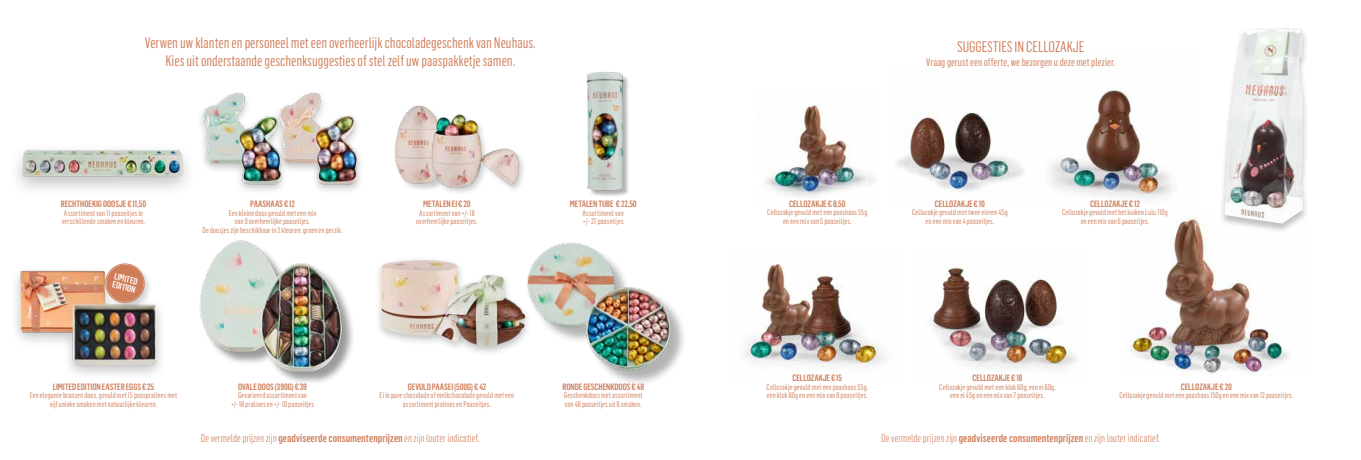
<style>
.page{position:relative;width:1361px;height:460px;background:#fff}
.page>*{position:absolute;margin:0;border:0;box-sizing:border-box;transform-origin:0 0}
.t1{font:15px/18px "Flama Condensed";color:#cf7c58;text-align:center}
.t2{font:300 11px "Flama Condensed";color:#cf7c58}
.t3{font:11px "Flama Condensed";letter-spacing:.005em;color:#cf7c58}
.t4{font:500 9px "Flama Condensed";letter-spacing:-.005em;color:#cf7c58}
.t5{font:500 9px/8.4px "Flama Condensed";color:#fff}
.t6{font:8px/8.4px "Flama Condensed";letter-spacing:.02em;color:#cf7c58;text-align:center}
.s1{font-weight:500}
</style>
<div class="page">
<img style="left:766px;top:105px;width:108px;height:92px">
<img style="left:745px;top:263px;width:140px;height:104px">
<img style="left:929px;top:267px;width:148px;height:102px">
<img style="left:1130px;top:216px;width:159px;height:159px">
<img style="left:896px;top:112px;width:128px;height:81px">
<img style="left:1051px;top:90px;width:122px;height:109px">
<div style="left:1218px;top:27px;width:90px;height:207px;background:#000;opacity:.25"></div>
<img style="left:1224px;top:28px;width:79px;height:195px">
<div style="left:8px;top:142px;width:189px;height:56px;background:#000;opacity:.25"></div>
<img style="left:18px;top:142px;width:169px;height:43px">
<div style="left:196px;top:89px;width:92px;height:105px;background:#000;opacity:.25"></div>
<img style="left:193px;top:89px;width:77px;height:98px">
<div style="left:273px;top:89px;width:91px;height:106px;background:#000;opacity:.25"></div>
<img style="left:270px;top:89px;width:94px;height:98px">
<div style="left:396px;top:107px;width:56px;height:85px;background:#000;opacity:.2"></div>
<img style="left:394px;top:105px;width:34px;height:83px">
<img style="left:428px;top:107px;width:95px;height:86px">
<img style="left:17px;top:270px;width:143px;height:105px">
<div style="left:104px;top:262px;width:50px;height:49px;background:#000;opacity:.18"></div>
<svg style="left:103px;top:262px;width:43px;height:42px"></svg>
<div style="left:588px;top:73px;width:42px;height:124px;background:#000;opacity:.3"></div>
<img style="left:586px;top:72px;width:44px;height:122px">
<div style="left:202px;top:241px;width:153px;height:144px;background:#000;opacity:.4"></div>
<img style="left:200px;top:240px;width:144px;height:139px">
<div style="left:530px;top:245px;width:157px;height:141px;background:#000;opacity:.3"></div>
<img style="left:530px;top:242px;width:143px;height:138px">
<div style="left:374px;top:256px;width:98px;height:96px;background:#000;opacity:.25"></div>
<img style="left:381px;top:260px;width:85px;height:82px">
<div style="left:440px;top:271px;width:92px;height:85px;background:#000;opacity:.25"></div>
<img style="left:446px;top:275px;width:79px;height:71px">
<h1 class="t1" style="left:145px;top:33px;width:392px">Verwen uw klanten en personeel met een overheerlijk chocoladegeschenk van Neuhaus.<br>Kies uit onderstaande geschenksuggesties of stel zelf uw paaspakketje samen.</h1>
<h1 class="t1" style="left:957px;top:37px;width:129px">SUGGESTIES IN CELLOZAKJE</h1>
<h2 class="t3" style="left:926px;top:55px;width:190px">Vraag gerust een offerte, we bezorgen u deze met plezier.</h2>
<p class="t4" style="left:61px;top:198px;width:87px">RECHTHOEKIG DOOSJE € 11,50</p>
<p class="t6" style="left:62px;top:208px;width:85px;text-align:left">Assortiment van 11 paaseitjes in verschillende smaken en kleuren.</p>
<p class="t4" style="left:250px;top:198px;width:46px">PAASHAAS € 12</p>
<p class="t6" style="left:203px;top:208px;width:141px">Een kleine doos gevuld met een mix<br>van 9 overheerlijke paaseitjes.<br>De doosjes zijn beschikbaar in 2 kleuren: groen en perzik.</p>
<p class="t4" style="left:423px;top:198px;width:49px">METALEN EI € 20</p>
<p class="t6" style="left:416px;top:208px;width:63px">Assortiment van +/- 18 overheerlijke paaseitjes.</p>
<p class="t4" style="left:570px;top:198px;width:69px">METALEN TUBE € 22,50</p>
<p class="t6" style="left:582px;top:208px;width:43px;text-align:left">Assortiment van +/- 27 paaseitjes</p>
<p class="t4" style="left:789px;top:198px;width:58px">CELLOZAKJE € 8,50</p>
<p class="t6" style="left:767px;top:208px;width:102px">Cellozakje gevuld met een paashaas 55g en een mix van 5 paaseitjes.</p>
<p class="t4" style="left:935px;top:198px;width:51px">CELLOZAKJE € 10</p>
<p class="t6" style="left:912px;top:208px;width:97px">Cellozakje gevuld met twee eieren 45g en een mix van 4 paaseitjes.</p>
<p class="t4" style="left:1090px;top:198px;width:51px">CELLOZAKJE € 12</p>
<p class="t6" style="left:1062px;top:208px;width:107px">Cellozakje gevuld met het kuiken Lulu 110g en een mix van 6 paaseitjes.</p>
<p class="t5" style="left:116px;top:271px;width:25px;rotate:13deg">LIMITED<br>EDITION</p>
<p class="t4" style="left:53px;top:380px;width:103px">LIMITED EDITION EASTER EGGS € 25</p>
<p class="t6" style="left:30px;top:390px;width:149px">Een elegante bronzen doos, gevuld met 15 paaspralines met vijf unieke smaken met natuurlijke kleuren.</p>
<p class="t4" style="left:238px;top:380px;width:70px">OVALE DOOS (390G) € 39</p>
<p class="t6" style="left:231px;top:390px;width:85px">Gevarieerd assortiment van<br>+/- 18 pralines en +/- 10 paaseitjes</p>
<p class="t4" style="left:408px;top:380px;width:80px">GEVULD PAASEI (500G) € 42</p>
<p class="t6" style="left:380px;top:390px;width:136px">Ei in pure chocolade of melkchocolade gevuld met een assortiment pralines en Paaseitjes.</p>
<p class="t4" style="left:562px;top:380px;width:83px">RONDE GESCHENKDOOS € 48</p>
<p class="t6" style="left:564px;top:390px;width:80px;text-align:left">Geschenkdoos met assortiment van 48 paaseitjes uit 6 smaken.</p>
<p class="t4" style="left:792px;top:372px;width:51px">CELLOZAKJE € 15</p>
<p class="t6" style="left:766px;top:382px;width:103px;text-align:left">Cellozakje gevuld met een paashaas 55g, een klok 60g en een mix van 8 paaseitjes.</p>
<p class="t4" style="left:972px;top:372px;width:51px">CELLOZAKJE € 18</p>
<p class="t6" style="left:939px;top:382px;width:118px">Cellozakje gevuld met een klok 60g, een ei 60g, een ei 45g en een mix van 7 paaseitjes.</p>
<p class="t4" style="left:1181px;top:380px;width:53px">CELLOZAKJE € 20</p>
<p class="t6" style="left:1119px;top:390px;width:175px">Cellozakje gevuld met een paashaas 150g en een mix van 12 paaseitjes.</p>
<h2 class="t2" style="left:201px;top:431px;width:280px">De vermelde prijzen zijn <span class="s1">geadviseerde consumentenprijzen</span> en zijn louter indicatief.</h2>
<h2 class="t2" style="left:881px;top:431px;width:280px">De vermelde prijzen zijn <span class="s1">geadviseerde consumentenprijzen</span> en zijn louter indicatief.</h2>
</div>
